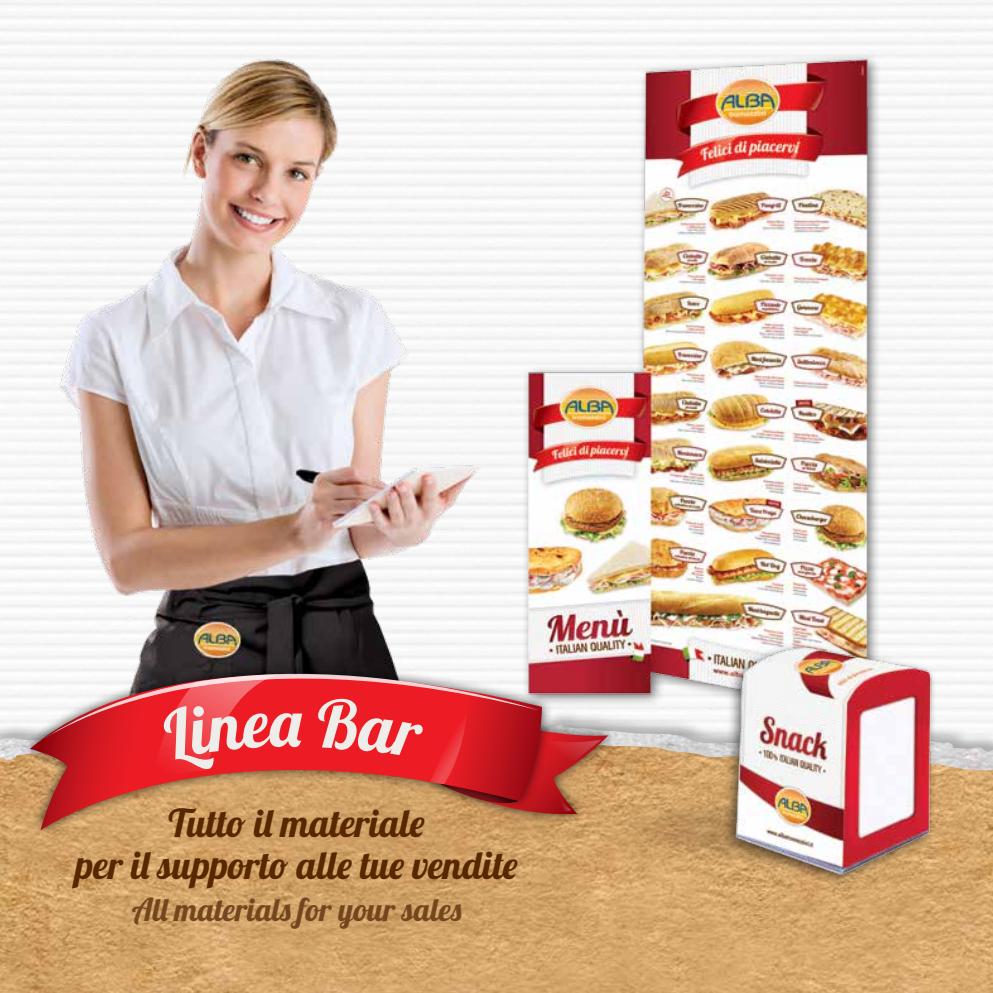
<style>
.page{position:relative;width:993px;height:993px;background:#fff}
.page>*{position:absolute;margin:0;border:0;box-sizing:border-box;transform-origin:0 0}
.t1{font:66.33px "Lobster 1.4";color:#fff}
.t2{font:38.5px/42px "Lobster 1.4";color:#572800;text-align:center}
.t3{font:31.5px "Lobster 1.4";letter-spacing:.02em;color:#73461f}
</style>
<div class="page">
<img style="left:31px;top:42px;width:464px;height:564px">
<img style="left:0;top:772px;width:992px;height:220px">
<div style="left:0;top:708px;width:992px;height:64px;background:#000;opacity:.3"></div>
<img style="left:0;top:725px;width:21px;height:34px">
<div style="left:21px;top:663px;width:531px;height:176px;background:#000;opacity:.7"></div>
<svg style="left:30px;top:748px;width:286px;height:82px;background:#ce734f"></svg>
<svg style="left:30px;top:606px;width:465px;height:142px"></svg>
<img style="left:495px;top:27px;width:416px;height:668px">
<img style="left:724px;top:634px;width:214px;height:250px">
<svg style="left:152px;top:674px;width:128px;height:105px;background:#e1393e"></svg>
<img style="left:316px;top:695px;width:613px;height:181px">
<h1 class="t1" style="left:270px;top:680px;width:32px">a</h1>
<p class="t2" style="left:76px;top:801px;width:443px">Tutto il materiale<br>per il supporto alle tue vendite</p>
<p class="t3" style="left:132px;top:889px;width:331px">All materials for your sales</p>
</div>
